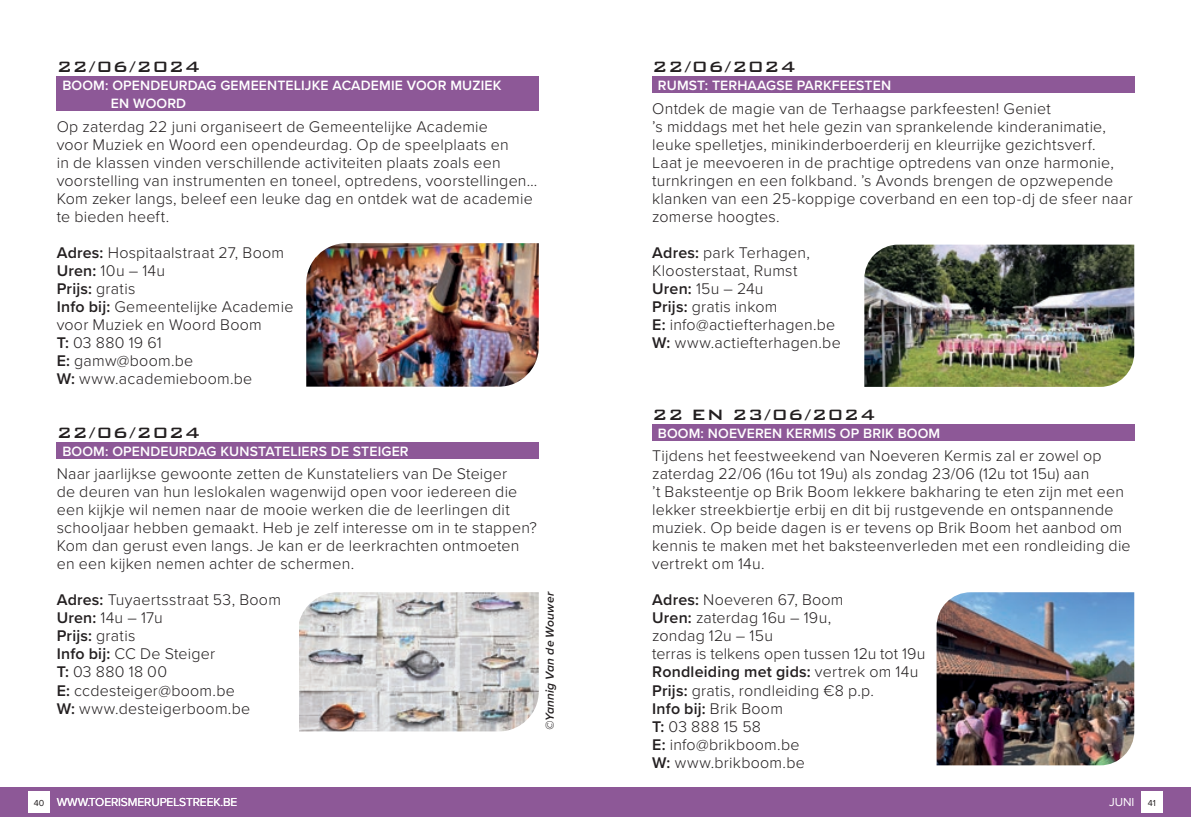
<style>
.page{position:relative;width:1191px;height:840px;background:#fff}
.page>*{position:absolute;margin:0;border:0;box-sizing:border-box;transform-origin:0 0}
.t1{font:500 20px "Bank Gothic BT";letter-spacing:.03em;color:#231f20}
.t2{font:300 16px/18px "Proxima Nova";letter-spacing:.015em;color:#231f20}
.t3{font:600 14px/18px "Proxima Nova";letter-spacing:.01em;color:#fff}
.t4{font:12px "Proxima Nova A";letter-spacing:-.01em;color:#fff}
.t5{font:italic 600 12px "Proxima Nova";letter-spacing:.02em;color:#231f20}
.s1{font-weight:600}
.s2{font-family:"Proxima Nova";font-size:9px;color:#231f20}
</style>
<div class="page">
<div style="left:595px;top:786px;width:596px;height:30px;background:#8d5897"></div>
<div style="left:0;top:786px;width:595px;height:30px;background:#8d5897"></div>
<div style="left:1141px;top:791px;width:21px;height:21px;background:#fff"></div>
<div style="left:28px;top:791px;width:22px;height:21px;background:#fff"></div>
<div style="left:57px;top:76px;width:482px;height:35px;background:#8d5897"></div>
<div style="left:57px;top:441px;width:482px;height:17px;background:#8d5897"></div>
<img style="left:306px;top:243px;width:233px;height:143px">
<img style="left:299px;top:592px;width:240px;height:139px">
<div style="left:652px;top:76px;width:482px;height:17px;background:#8d5897"></div>
<div style="left:652px;top:423px;width:482px;height:17px;background:#8d5897"></div>
<img style="left:864px;top:244px;width:270px;height:142px">
<img style="left:936px;top:592px;width:198px;height:173px">
<p class="t1" style="left:57px;top:56px;width:145px">22/06/2024</p>
<p class="t3" style="left:111px;top:76px;width:392px;text-indent:-49px">BOOM: OPENDEURDAG GEMEENTELIJKE ACADEMIE VOOR MUZIEK<br>EN WOORD</p>
<p class="t2" style="left:57px;top:116px;width:482px">Op zaterdag 22 juni organiseert de Gemeentelijke Academie<br>voor Muziek en Woord een opendeurdag. Op de speelplaats en<br>in de klassen vinden verschillende activiteiten plaats zoals een voorstelling van instrumenten en toneel, optredens, voorstellingen… Kom zeker langs, beleef een leuke dag en ontdek wat de academie te bieden heeft.</p>
<p class="t2" style="left:57px;top:242px;width:238px"><span class="s1">Adres:</span> Hospitaalstraat 27, Boom<br><span class="s1">Uren:</span> 10u – 14u<br><span class="s1">Prijs:</span> gratis<br><span class="s1">Info bij:</span> Gemeentelijke Academie voor Muziek en Woord Boom<br><span class="s1">T:</span> 03 880 19 61<br><span class="s1">E:</span> gamw@boom.be<br><span class="s1">W:</span> www.academieboom.be</p>
<p class="t1" style="left:57px;top:421px;width:145px">22/06/2024</p>
<p class="t3" style="left:62px;top:441px;width:348px">BOOM: OPENDEURDAG KUNSTATELIERS DE STEIGER</p>
<p class="t2" style="left:57px;top:464px;width:482px">Naar jaarlijkse gewoonte zetten de Kunstateliers van De Steiger<br>de deuren van hun leslokalen wagenwijd open voor iedereen die een kijkje wil nemen naar de mooie werken die de leerlingen dit schooljaar hebben gemaakt. Heb je zelf interesse om in te stappen?<br>Kom dan gerust even langs. Je kan er de leerkrachten ontmoeten en een kijken nemen achter de schermen.</p>
<p class="t2" style="left:57px;top:590px;width:226px"><span class="s1">Adres:</span> Tuyaertsstraat 53, Boom<br><span class="s1">Uren:</span> 14u – 17u<br><span class="s1">Prijs:</span> gratis<br><span class="s1">Info bij:</span> CC De Steiger<br><span class="s1">T:</span> 03 880 18 00<br><span class="s1">E:</span> ccdesteiger@boom.be<br><span class="s1">W:</span> www.desteigerboom.be</p>
<p class="t5" style="left:541px;top:730px;width:140px;rotate:-90deg">©Yannig Van de Wouwer</p>
<p class="t1" style="left:652px;top:56px;width:145px">22/06/2024</p>
<p class="t3" style="left:658px;top:76px;width:235px">RUMST: TERHAAGSE PARKFEESTEN</p>
<p class="t2" style="left:652px;top:98px;width:482px">Ontdek de magie van de Terhaagse parkfeesten! Geniet<br>’s middags met het hele gezin van sprankelende kinderanimatie, leuke spelletjes, minikinderboerderij en kleurrijke gezichtsverf.<br>Laat je meevoeren in de prachtige optredens van onze harmonie, turnkringen en een folkband. ’s Avonds brengen de opzwepende klanken van een 25-koppige coverband en een top-dj de sfeer naar zomerse hoogtes.</p>
<p class="t2" style="left:652px;top:242px;width:190px"><span class="s1">Adres:</span> park Terhagen,<br>Kloosterstaat, Rumst<br><span class="s1">Uren:</span> 15u – 24u<br><span class="s1">Prijs:</span> gratis inkom<br><span class="s1">E:</span> info@actiefterhagen.be<br><span class="s1">W:</span> www.actiefterhagen.be</p>
<p class="t1" style="left:652px;top:403px;width:225px">22 EN 23/06/2024</p>
<p class="t3" style="left:658px;top:423px;width:284px">BOOM: NOEVEREN KERMIS OP BRIK BOOM</p>
<p class="t2" style="left:652px;top:446px;width:480px">Tijdens het feestweekend van Noeveren Kermis zal er zowel op zaterdag 22/06 (16u tot 19u) als zondag 23/06 (12u tot 15u) aan<br>’t Baksteentje op Brik Boom lekkere bakharing te eten zijn met een lekker streekbiertje erbij en dit bij rustgevende en ontspannende muziek. Op beide dagen is er tevens op Brik Boom het aanbod om kennis te maken met het baksteenverleden met een rondleiding die vertrekt om 14u.</p>
<p class="t2" style="left:652px;top:590px;width:275px"><span class="s1">Adres:</span> Noeveren 67, Boom<br><span class="s1">Uren:</span> zaterdag 16u – 19u,<br>zondag 12u – 15u<br>terras is telkens open tussen 12u tot 19u<br><span class="s1">Rondleiding met gids:</span> vertrek om 14u<br><span class="s1">Prijs:</span> gratis, rondleiding €8 p.p.<br><span class="s1">Info bij:</span> Brik Boom<br><span class="s1">T:</span> 03 888 15 58<br><span class="s1">E:</span> info@brikboom.be<br><span class="s1">W:</span> www.brikboom.be</p>
<p class="t4" style="left:34px;top:794px;width:205px"><span class="s2">40</span> WWW.TOERISMERUPELSTREEK.BE</p>
<p class="t4" style="left:1109px;top:794px;width:48px">JUNI <span class="s2">41</span></p>
</div>
